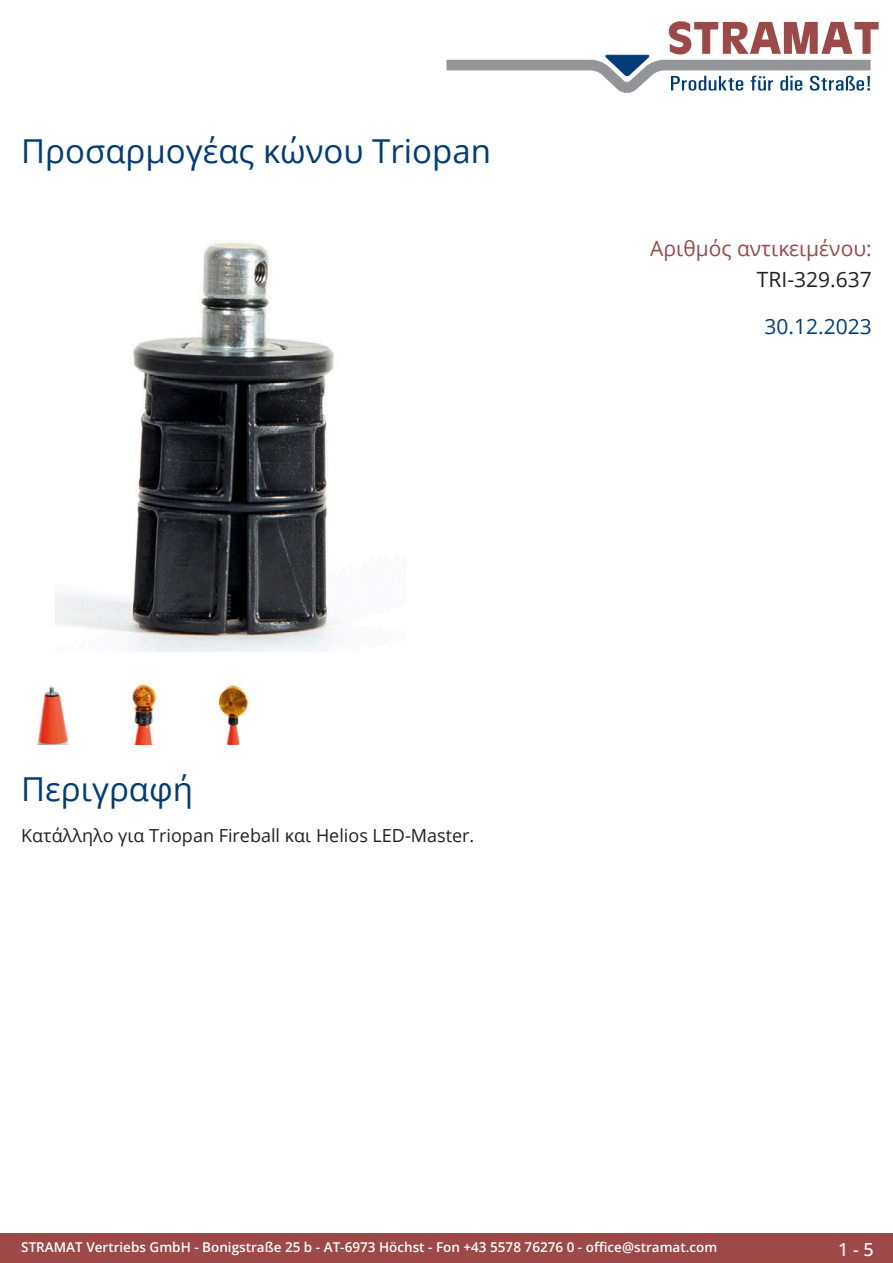
<style>
.page{position:relative;width:893px;height:1263px;background:#fff}
.page>*{position:absolute;margin:0;border:0;box-sizing:border-box;transform-origin:0 0}
.Produkttitel{font:33px "Open Sans";color:#003d78}
.TechDaten_Überschrif{font:21px "Open Sans";color:#9c4948}
.TechDaten_Inhalt{font:21px "Open Sans";color:#231f20}
.Erstellungsdatum{font:21px "Open Sans";color:#003d78}
.Beschreibung_Text{font:18px "Open Sans";color:#231f20}
.t1{font:500 18px "Open Sans";color:#fff}
.t2{font:600 13.5px "Open Sans";color:#fff}
</style>
<div class="page">
<div style="left:0;top:1233px;width:893px;height:30px;background:#9c4948"></div>
<svg style="left:446px;top:21px;width:433px;height:72px"></svg>
<img style="left:55px;top:243px;width:300px;height:409px">
<img style="left:37px;top:686px;width:32px;height:58px">
<img style="left:132px;top:684px;width:24px;height:60px">
<img style="left:218px;top:685px;width:30px;height:59px">
<p class="Produkttitel" style="left:21px;top:128px;width:471px">Προσαρμογέας κώνου Triopan</p>
<p class="TechDaten_Überschrif" style="left:650px;top:234px;width:223px">Αριθμός αντικειμένου:</p>
<p class="TechDaten_Inhalt" style="left:757px;top:265px;width:116px">TRI-329.637</p>
<p class="Erstellungsdatum" style="left:764px;top:312px;width:109px">30.12.2023</p>
<p class="Produkttitel" style="left:21px;top:766px;width:173px">Περιγραφή</p>
<p class="Beschreibung_Text" style="left:21px;top:823px;width:455px">Κατάλληλο για Triopan Fireball και Helios LED-Master.</p>
<p class="t2" style="left:21px;top:1238px;width:698px">STRAMAT Vertriebs GmbH - Bonigstraße 25 b - AT-6973 Höchst - Fon +43 5578 76276 0 - office@stramat.com</p>
<h3 class="t1" style="left:838px;top:1237px;width:37px">1 - 5</h3>
</div>
